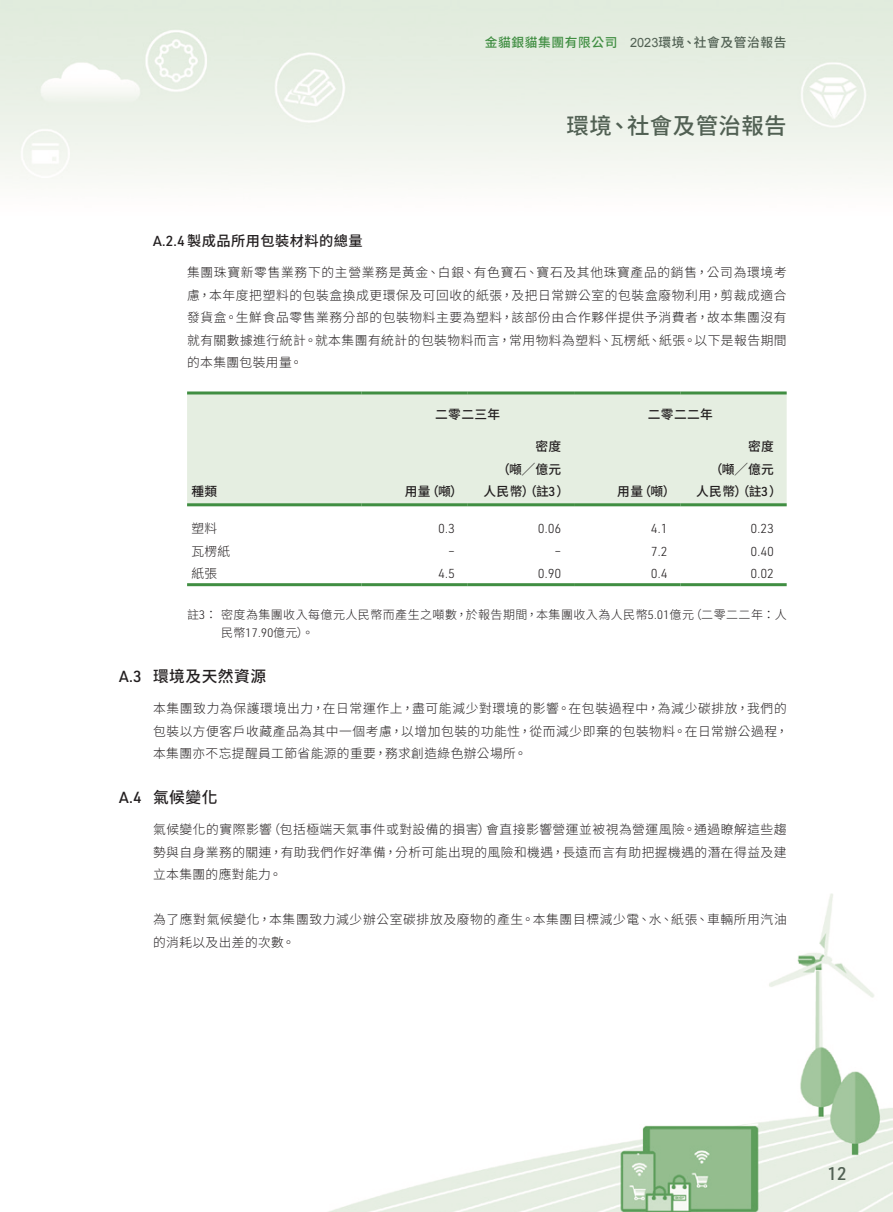
<style>
.page{position:relative;width:893px;height:1212px;background:#fff}
.page>*{position:absolute;margin:0;border:0;box-sizing:border-box;transform-origin:0 0}
.t1{font:500 22.5px "Source Han Sans TC";letter-spacing:.015em;color:#516053}
.t2{font:500 18px "URWDIN";color:#516053}
.Heading_2{font:500 15.75px "Source Han Sans TC";letter-spacing:.03em;color:#231f20}
.Heading_2-2{font:500 15.75px "URWDIN";color:#231f20}
.Heading_3{font:500 14.25px "Source Han Sans TC";letter-spacing:.03em;color:#231f20}
.Body_Text{font:300 12.75px/22.5px "Source Han Sans TC";letter-spacing:.04em;color:#231f20;text-align:justify}
.Body_Text-2{font:500 12.75px "Source Han Sans TC";letter-spacing:.03em;color:#231f20}
.Body_Text-3{font:300 12.75px "URWDIN";letter-spacing:-.02em;color:#231f20}
.t3{font:500 12.75px "Source Han Sans TC";letter-spacing:.045em;color:#516053}
.t4{font:500 12.75px "Source Han Sans TC";letter-spacing:.045em;color:#408e42}
.Notes{font:300 12px/18px "Source Han Sans TC";letter-spacing:.035em;color:#231f20}
.s1{font-family:"Arial";font-weight:400}
.s2{font-family:"URWDIN"}
</style>
<div class="page">
<img style="left:0;top:0;width:893px;height:1212px">
<div style="left:187px;top:394px;width:600px;height:108px;background:#e5eee1"></div>
<svg style="left:187px;top:502px;width:600px;height:1px"></svg>
<hr style="left:361px;top:391px;width:107px;height:3px;background:#408e42">
<hr style="left:468px;top:391px;width:106px;height:3px;background:#408e42">
<hr style="left:574px;top:391px;width:106px;height:3px;background:#408e42">
<hr style="left:680px;top:391px;width:107px;height:3px;background:#408e42">
<hr style="left:187px;top:391px;width:174px;height:3px;background:#408e42">
<hr style="left:187px;top:503px;width:174px;height:3px;background:#408e42">
<hr style="left:361px;top:503px;width:107px;height:3px;background:#408e42">
<hr style="left:468px;top:503px;width:106px;height:3px;background:#408e42">
<hr style="left:574px;top:503px;width:106px;height:3px;background:#408e42">
<hr style="left:680px;top:503px;width:107px;height:3px;background:#408e42">
<hr style="left:187px;top:583px;width:174px;height:3px;background:#408e42">
<hr style="left:361px;top:583px;width:107px;height:3px;background:#408e42">
<hr style="left:468px;top:583px;width:106px;height:3px;background:#408e42">
<hr style="left:574px;top:583px;width:106px;height:3px;background:#408e42">
<hr style="left:680px;top:583px;width:107px;height:3px;background:#408e42">
<p class="t4" style="left:485px;top:35px;width:134px">金貓銀貓集團有限公司</p>
<p class="t3" style="left:630px;top:35px;width:158px"><span class="s1">2023</span>環境、社會及管治報告</p>
<h1 class="t1" style="left:627px;top:113px;width:161px">社會及管治報告</h1>
<h1 class="t1" style="left:566px;top:113px;width:47px">環境</h1>
<h1 class="t1" style="left:608px;top:113px;width:24px">、</h1>
<p class="Heading_2-2" style="left:119px;top:666px;width:24px">A.3</p>
<p class="Heading_2-2" style="left:119px;top:787px;width:24px">A.4</p>
<p class="Heading_3" style="left:153px;top:233px;width:211px"><span class="s2">A.2.4</span>製成品所用包裝材料的總量</p>
<p class="Body_Text" style="left:187px;top:262px;width:601px">集團珠寶新零售業務下的主營業務是黃金、白銀、有色寶石、寶石及其他珠寶產品的銷售，公司為環境考慮，本年度把塑料的包裝盒換成更環保及可回收的紙張，及把日常辧公室的包裝盒廢物利用，剪裁成適合發貨盒。生鮮食品零售業務分部的包裝物料主要為塑料，該部份由合作夥伴提供予消費者，故本集團沒有就有關數據進行統計。就本集團有統計的包裝物料而言，常用物料為塑料、瓦楞紙、紙張。以下是報告期間的本集團包裝用量。</p>
<p class="Body_Text-2" style="left:648px;top:407px;width:67px">二零二二年</p>
<p class="Body_Text-2" style="left:435px;top:407px;width:67px">二零二三年</p>
<p class="Body_Text-2" style="left:191px;top:484px;width:27px">種類</p>
<p class="Body_Text" style="left:191px;top:518px;width:27px">塑料</p>
<p class="Body_Text-2" style="left:535px;top:439px;width:27px">密度</p>
<p class="Body_Text-2" style="left:497px;top:462px;width:66px">（噸╱億元</p>
<p class="Body_Text-2" style="left:426px;top:484px;width:38px">（噸(</p>
<p class="Body_Text-2" style="left:405px;top:484px;width:27px">用量</p>
<p class="Body_Text-2" style="left:483px;top:484px;width:87px">人民幣）（註<span class="s2">3</span>）</p>
<p class="Body_Text-3" style="left:438px;top:520px;width:18px">0.3</p>
<p class="Body_Text-3" style="left:538px;top:520px;width:25px">0.06</p>
<p class="Body_Text-2" style="left:639px;top:484px;width:38px">（噸(</p>
<p class="Body_Text-2" style="left:617px;top:484px;width:27px">用量</p>
<p class="Body_Text-3" style="left:651px;top:520px;width:18px">4.1</p>
<p class="Body_Text-2" style="left:748px;top:439px;width:27px">密度</p>
<p class="Body_Text-2" style="left:710px;top:462px;width:66px">（噸╱億元</p>
<p class="Body_Text-2" style="left:696px;top:484px;width:87px">人民幣）（註<span class="s2">3</span>(</p>
<p class="Body_Text-3" style="left:750px;top:520px;width:25px">0.23</p>
<p class="Body_Text" style="left:191px;top:540px;width:41px">瓦楞紙</p>
<p class="Body_Text-3" style="left:448px;top:543px;width:8px">–</p>
<p class="Body_Text-3" style="left:554px;top:543px;width:8px">–</p>
<p class="Body_Text-3" style="left:651px;top:543px;width:18px">7.2</p>
<p class="Body_Text-3" style="left:750px;top:543px;width:25px">0.40</p>
<p class="Body_Text" style="left:191px;top:563px;width:27px">紙張</p>
<p class="Body_Text-3" style="left:438px;top:565px;width:18px">4.5</p>
<p class="Body_Text-3" style="left:538px;top:565px;width:25px">0.90</p>
<p class="Body_Text-3" style="left:651px;top:565px;width:18px">0.4</p>
<p class="Body_Text-3" style="left:750px;top:565px;width:25px">0.02</p>
<p class="Notes" style="left:690px;top:606px;width:98px">（二零二二年：人</p>
<p class="Notes" style="left:221px;top:606px;width:474px;text-indent:-34px">註<span class="s2">3</span>：密度為集團收入每億元人民幣而產生之噸數，於報告期間，本集團收入為人民幣<span class="s2">5.01</span>億元民幣<span class="s2">17.90</span>億元。(</p>
<p class="Heading_2" style="left:153px;top:668px;width:115px">環境及天然資源</p>
<p class="Body_Text" style="left:153px;top:698px;width:637px">本集團致力為保護環境出力，在日常運作上，盡可能減少對環境的影響。在包裝過程中，為減少碳排放，我們的包裝以方便客戶收藏產品為其中一個考慮，以增加包裝的功能性，從而減少即棄的包裝物料。在日常辦公過程，本集團亦不忘提醒員工節省能源的重要，務求創造綠色辦公場所。</p>
<p class="Heading_2" style="left:153px;top:789px;width:66px">氣候變化</p>
<p class="Body_Text" style="left:268px;top:819px;width:225px">（包括極端天氣事件或對設備的損害）</p>
<p class="Body_Text" style="left:153px;top:819px;width:635px;text-align:left">氣候變化的實際影響<br>勢與自身業務的關連，有助我們作好準備，分析可能出現的風險和機遇，長遠而言有助把握機遇的潛在得益及建立本集團的應對能力。</p>
<p class="Body_Text" style="left:153px;top:909px;width:635px">為了應對氣候變化，本集團致力減少辦公室碳排放及廢物的產生。本集團目標減少電、水、紙張、車輛所用汽油的消耗以及出差的次數。</p>
<p class="Body_Text" style="left:486px;top:819px;width:302px">會直接影響營運並被視為營運風險。通過瞭解這些趨</p>
<h2 class="t2" style="left:827px;top:1161px;width:21px">12</h2>
</div>
